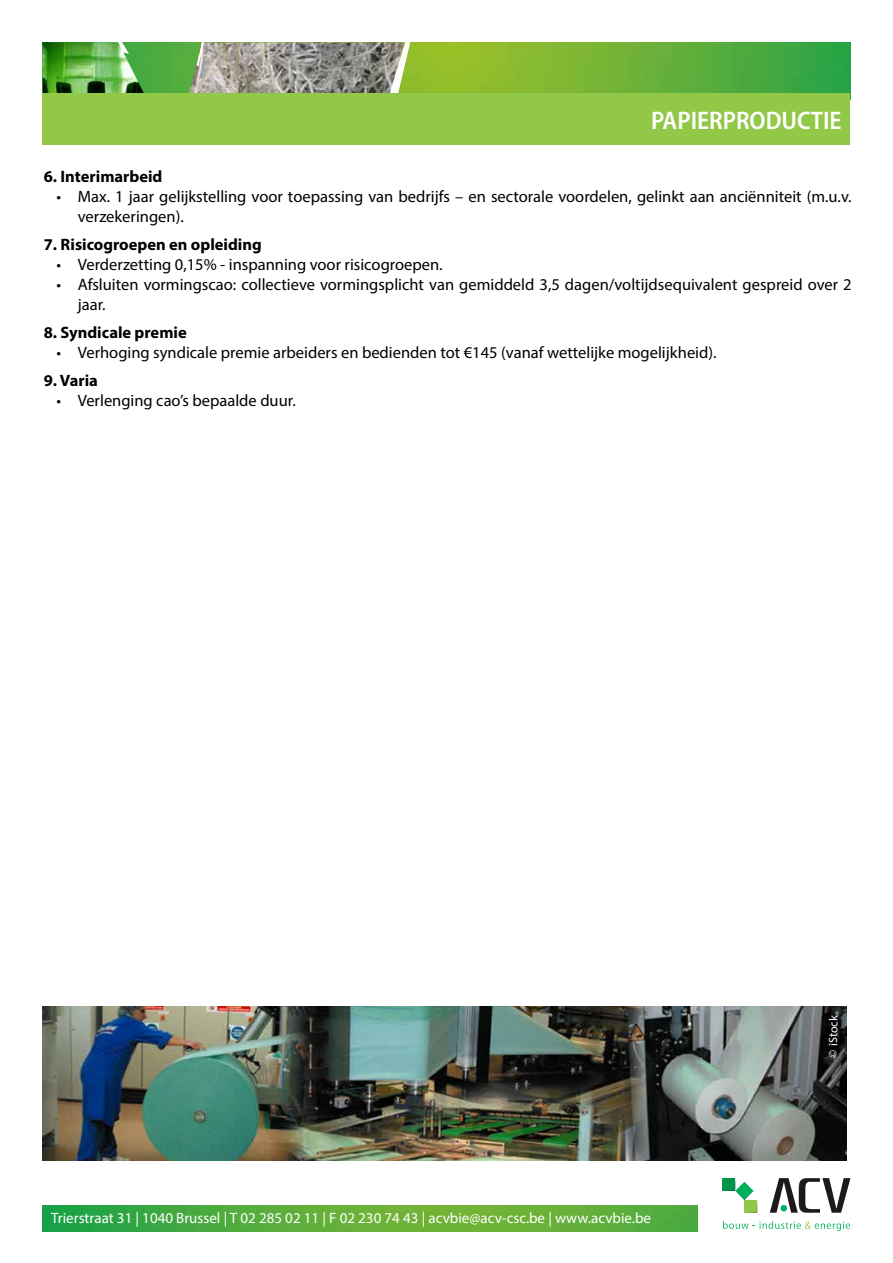
<style>
.page{position:relative;width:893px;height:1263px;background:#fff}
.page>*{position:absolute;margin:0;border:0;box-sizing:border-box;transform-origin:0 0}
.t1{font:600 semi-condensed 25.5px "Myriad Pro";color:#fff}
.t2{font:16.5px/19.8px "Myriad Pro";color:#000}
.t3{font:700 16.5px "Myriad Pro";color:#000}
.t4{font:15px "Myriad Pro";color:#fff}
.t5{font:12px "Myriad Pro";color:#fff}
</style>
<div class="page">
<img style="left:544px;top:43px;width:306px;height:51px">
<svg style="left:42px;top:42px;width:502px;height:86px;background:#8da862"></svg>
<img style="left:42px;top:42px;width:103px;height:53px">
<div style="left:43px;top:94px;width:807px;height:51px;background:#91c848"></div>
<img style="left:43px;top:1205px;width:654px;height:26px">
<svg style="left:770px;top:1178px;width:80px;height:35px"></svg>
<svg style="left:723px;top:1221px;width:127px;height:10px"></svg>
<svg style="left:722px;top:1178px;width:35px;height:35px"></svg>
<img style="left:43px;top:1006px;width:803px;height:155px">
<h1 class="t1" style="left:651px;top:107px;width:192px">PAPIERPRODUCTIE</h1>
<p class="t3" style="left:44px;top:166px;width:120px">6. Interimarbeid</p>
<p class="t2" style="left:78px;top:187px;width:775px;text-indent:-21px">• Max. 1 jaar gelijkstelling voor toepassing van bedrijfs – en sectorale voordelen, gelinkt aan anciënniteit (m.u.v. verzekeringen).</p>
<p class="t3" style="left:44px;top:234px;width:220px">7. Risicogroepen en opleiding</p>
<p class="t2" style="left:57px;top:254px;width:388px">• Verderzetting 0,15% - inspanning voor risicogroepen.</p>
<p class="t2" style="left:78px;top:274px;width:775px;text-indent:-21px">• Afsluiten vormingscao: collectieve vormingsplicht van gemiddeld 3,5 dagen/voltijdsequivalent gespreid over 2 jaar.</p>
<p class="t3" style="left:44px;top:322px;width:145px">8. Syndicale premie</p>
<p class="t2" style="left:56px;top:342px;width:662px">• Verhoging syndicale premie arbeiders en bedienden tot €145 (vanaf wettelijke mogelijkheid).</p>
<p class="t3" style="left:44px;top:370px;width:56px">9. Varia</p>
<p class="t2" style="left:56px;top:390px;width:241px">• Verlenging cao’s bepaalde duur.</p>
<p class="t4" style="left:51px;top:1209px;width:602px">Trierstraat 31 | 1040 Brussel | T 02 285 02 11 | F 02 230 74 43 | acvbie@acv-csc.be | www.acvbie.be</p>
<p class="t5" style="left:825px;top:1058px;width:44px;rotate:-89deg">© iStock</p>
</div>
